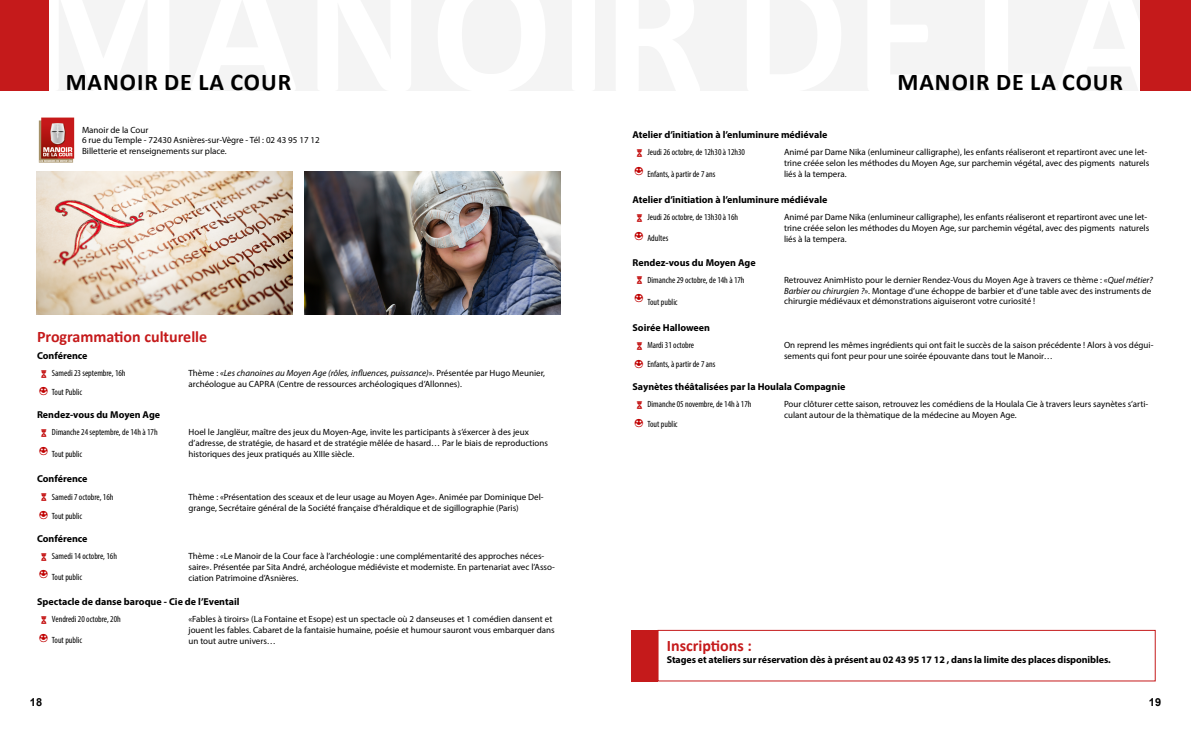
<style>
.page{position:relative;width:1191px;height:738px;background:#fff}
.page>*{position:absolute;margin:0;border:0;box-sizing:border-box;transform-origin:0 0}
.t1{font:700 24px "Calibri";letter-spacing:.04em;color:#000}
.t2{font:700 16px "Calibri";color:#c51a1b}
.t3{font:700 11px "Arial";color:#000}
.t4{font:700 10px "Myriad Pro";color:#000}
.t5{font:9px/10.8px "Myriad Pro";color:#000}
.t6{font:condensed 9px "Myriad Pro";color:#000}
.s1{font-family:"Guifxv 2 Transports";font-stretch:normal;font-size:11px;color:#c00000}
.s2{font-style:italic}
.s3{font-family:"Distro II Bats";font-stretch:normal;font-size:11px;color:#c00000}
</style>
<div class="page">
<div style="left:595px;top:0;width:559px;height:90px;background:#f4f4f4"></div>
<svg style="left:616px;top:0;width:546px;height:91px"></svg>
<svg style="left:37px;top:0;width:558px;height:91px;fill:#f5f5f5"></svg>
<div style="left:0;top:0;width:48px;height:90px;background:#c51a1b"></div>
<div style="left:1140px;top:0;width:51px;height:90px;background:#c51a1b"></div>
<img style="left:37px;top:172px;width:255px;height:142px">
<img style="left:304px;top:172px;width:256px;height:142px">
<img style="left:38px;top:117px;width:37px;height:46px">
<div style="left:658px;top:629px;width:497px;height:51px;border:1px solid #c51a1b"></div>
<div style="left:631px;top:629px;width:27px;height:51px;background:#c51a1b"></div>
<h1 class="t1" style="left:66px;top:65px;width:227px">MANOIR DE LA COUR</h1>
<h1 class="t1" style="left:897px;top:65px;width:227px">MANOIR DE LA COUR</h1>
<p class="t5" style="left:82px;top:124px;width:239px">Manoir de la Cour<br>6 rue du Temple - 72430 Asnières-sur-Vègre - Tél : 02 43 95 17 12<br>Billetterie et renseignements sur place.</p>
<p class="t4" style="left:632px;top:128px;width:196px">Atelier d’initiation à l’enluminure médiévale</p>
<p class="t6" style="left:636px;top:146px;width:110px"><span class="s1">C</span> Jeudi 26 octobre, de 12h30 à 12h30</p>
<p class="t5" style="left:784px;top:146px;width:367px">Animé par Dame Nika (enlumineur calligraphe), les enfants réaliseront et repartiront avec une let&shy;trine créée selon les méthodes du Moyen Age, sur parchemin végétal, avec des pigments naturels</p>
<p class="t6" style="left:634px;top:169px;width:83px"><sup>A</sup> Enfants, à partir de 7 ans</p>
<p class="t5" style="left:784px;top:168px;width:64px">liés à la tempera.</p>
<p class="t4" style="left:632px;top:193px;width:196px">Atelier d’initiation à l’enluminure médiévale</p>
<p class="t6" style="left:636px;top:212px;width:103px"><span class="s1">C</span> Jeudi 26 octobre, de 13h30 à 16h</p>
<p class="t5" style="left:784px;top:212px;width:367px">Animé par Dame Nika (enlumineur calligraphe), les enfants réaliseront et repartiront avec une let&shy;trine créée selon les méthodes du Moyen Age, sur parchemin végétal, avec des pigments naturels</p>
<p class="t6" style="left:634px;top:232px;width:36px"><sup>A</sup> Adultes</p>
<p class="t5" style="left:784px;top:233px;width:64px">liés à la tempera.</p>
<p class="t4" style="left:632px;top:255px;width:125px">Rendez-vous du Moyen Age</p>
<p class="t6" style="left:636px;top:274px;width:110px"><span class="s1">C</span> Dimanche 29 octobre, de 14h à 17h</p>
<p class="t5" style="left:784px;top:274px;width:370px">Retrouvez AnimHisto pour le dernier Rendez-Vous du Moyen Age à travers ce thème : «<span class="s2">Quel métier?<br>Barbier ou chirurgien ?</span>». Montage d’une échoppe de barbier et d’une table avec des instruments de</p>
<p class="t6" style="left:634px;top:296px;width:45px"><sup>A</sup> Tout public</p>
<p class="t5" style="left:784px;top:295px;width:253px">chirurgie médiévaux et démonstrations aiguiseront votre curiosité !</p>
<p class="t4" style="left:632px;top:321px;width:79px">Soirée Halloween</p>
<p class="t6" style="left:636px;top:339px;width:59px"><span class="s1">C</span> Mardi 31 octobre</p>
<p class="t5" style="left:784px;top:339px;width:371px">On reprend les mêmes ingrédients qui ont fait le succès de la saison précédente ! Alors à vos dégui&shy;sements qui font peur pour une soirée épouvante dans tout le Manoir…</p>
<p class="t6" style="left:634px;top:358px;width:83px"><span class="s3">A</span> Enfants, à partir de 7 ans</p>
<p class="t4" style="left:632px;top:380px;width:214px">Saynètes théâtalisées par la Houlala Compagnie</p>
<p class="t6" style="left:636px;top:398px;width:117px"><span class="s1">C</span> Dimanche 05 novembre, de 14h à 17h</p>
<p class="t5" style="left:784px;top:398px;width:366px">Pour clôturer cette saison, retrouvez les comédiens de la Houlala Cie à travers leurs saynètes s’arti&shy;culant autour de la thèmatique de la médecine au Moyen Age.</p>
<p class="t6" style="left:634px;top:418px;width:45px"><span class="s3">A</span> Tout public</p>
<h2 class="t2" style="left:37px;top:325px;width:172px">Programmation culturelle</h2>
<p class="t4" style="left:37px;top:348px;width:52px">Conférence</p>
<p class="t6" style="left:41px;top:367px;width:86px"><span class="s1">C</span> Samedi 23 septembre, 16h</p>
<p class="t5" style="left:188px;top:367px;width:358px">Thème : «<span class="s2">Les chanoines au Moyen Age (rôles, influences, puissance)</span>». Présentée par Hugo Meunier, archéologue au CAPRA (Centre de ressources archéologiques d’Allonnes).</p>
<p class="t6" style="left:39px;top:386px;width:45px"><span class="s3">A</span> Tout Public</p>
<p class="t4" style="left:37px;top:408px;width:125px">Rendez-vous du Moyen Age</p>
<p class="t6" style="left:41px;top:426px;width:118px"><span class="s1">C</span> Dimanche 24 septembre, de 14h à 17h</p>
<p class="t5" style="left:188px;top:426px;width:361px">Hoel le Janglëur, maître des jeux du Moyen-Age, invite les participants à s’éxercer à des jeux d’adresse, de stratégie, de hasard et de stratégie mêlée de hasard… Par le biais de reproductions</p>
<p class="t6" style="left:39px;top:448px;width:45px"><sup>A</sup> Tout public</p>
<p class="t5" style="left:188px;top:448px;width:167px">historiques des jeux pratiqués au XIIIe siècle.</p>
<p class="t4" style="left:37px;top:472px;width:52px">Conférence</p>
<p class="t6" style="left:41px;top:491px;width:74px"><span class="s1">C</span> Samedi 7 octobre, 16h</p>
<p class="t5" style="left:188px;top:490px;width:357px">Thème : «Présentation des sceaux et de leur usage au Moyen Age». Animée par Dominique Del&shy;grange, Secrétaire général de la Société française d’héraldique et de sigillographie (Paris)</p>
<p class="t6" style="left:39px;top:510px;width:45px"><span class="s3">A</span> Tout public</p>
<p class="t4" style="left:37px;top:531px;width:52px">Conférence</p>
<p class="t6" style="left:41px;top:550px;width:78px"><span class="s1">C</span> Samedi 14 octobre, 16h</p>
<p class="t5" style="left:188px;top:550px;width:368px">Thème : «Le Manoir de la Cour face à l’archéologie : une complémentarité des approches néces&shy;saire». Présentée par Sita André, archéologue médiéviste et moderniste. En partenariat avec l’Asso-</p>
<p class="t6" style="left:39px;top:571px;width:45px"><sup>A</sup> Tout public</p>
<p class="t5" style="left:188px;top:571px;width:111px">ciation Patrimoine d’Asnières.</p>
<p class="t4" style="left:37px;top:594px;width:204px">Spectacle de danse baroque - Cie de l’Eventail</p>
<p class="t6" style="left:41px;top:613px;width:81px"><span class="s1">C</span> Vendredi 20 octobre, 20h</p>
<p class="t5" style="left:188px;top:613px;width:368px">«Fables à tiroirs» (La Fontaine et Esope) est un spectacle où 2 danseuses et 1 comédien dansent et jouent les fables. Cabaret de la fantaisie humaine, poésie et humour sauront vous embarquer dans</p>
<p class="t6" style="left:39px;top:633px;width:45px"><span class="s3">A</span> Tout public</p>
<p class="t5" style="left:188px;top:635px;width:89px">un tout autre univers…</p>
<h2 class="t2" style="left:667px;top:634px;width:87px">Inscriptions :</h2>
<p class="t4" style="left:667px;top:652px;width:445px">Stages et ateliers sur réservation dès à présent au 02 43 95 17 12 , dans la limite des places disponibles.</p>
<p class="t3" style="left:30px;top:693px;width:14px">18</p>
<p class="t3" style="left:1148px;top:693px;width:14px">19</p>
</div>
